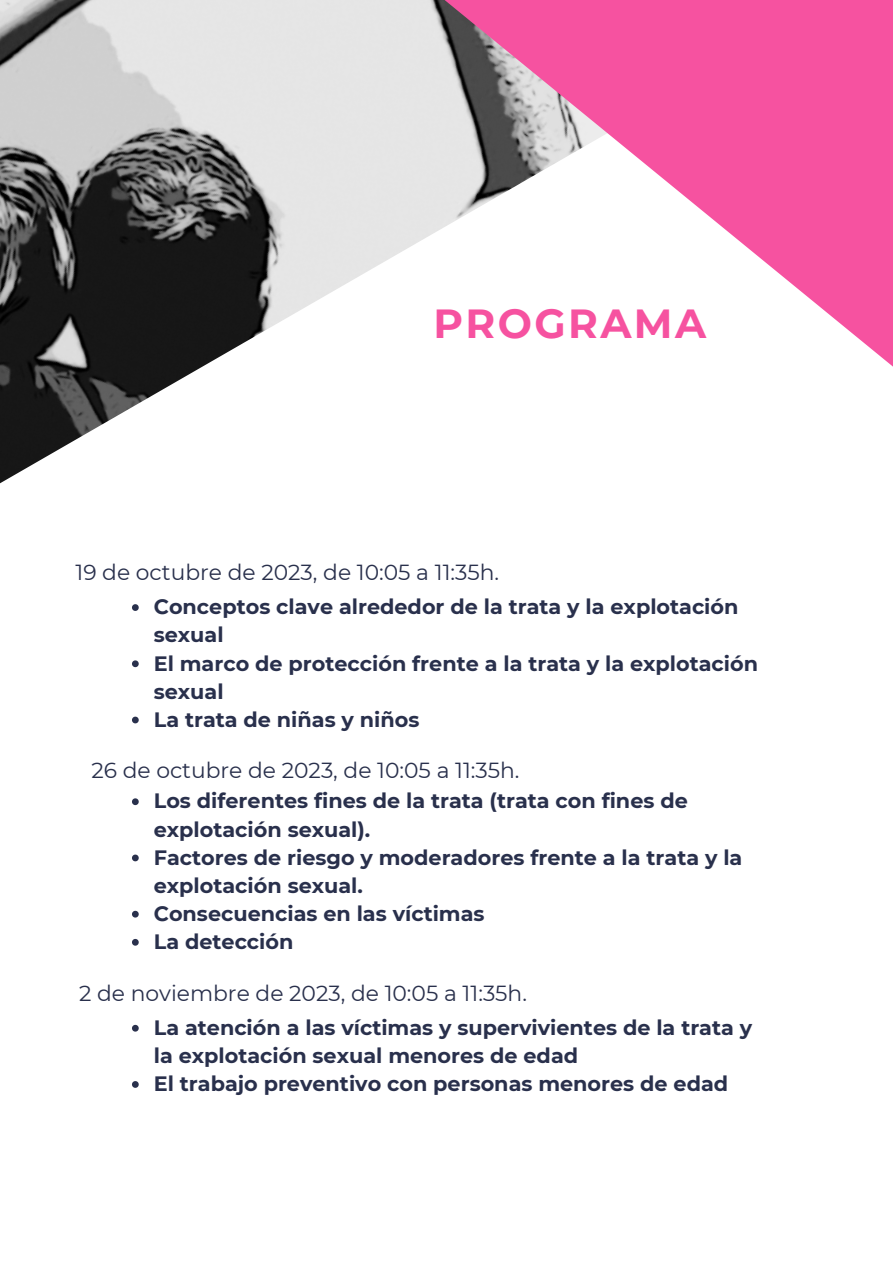
<style>
.page{position:relative;width:893px;height:1264px;background:#fff}
.page>*{position:absolute;margin:0;border:0;box-sizing:border-box;transform-origin:0 0}
.t1{font:700 40.5px "Montserrat";letter-spacing:.06em;color:#f652a0}
.t2{font:21.75px "Montserrat";color:#29304c}
.t3{font:700 20.7px/28px "Montserrat";color:#29304c}
</style>
<div class="page">
<img style="left:0;top:0;width:273px;height:484px">
<svg style="left:273px;top:0;width:619px;height:366px"></svg>
<svg style="left:132px;top:604px;width:7px;height:7px"></svg>
<svg style="left:132px;top:660px;width:7px;height:7px"></svg>
<svg style="left:132px;top:716px;width:7px;height:7px"></svg>
<svg style="left:132px;top:798px;width:7px;height:7px"></svg>
<svg style="left:132px;top:854px;width:7px;height:7px"></svg>
<svg style="left:132px;top:910px;width:7px;height:7px"></svg>
<svg style="left:132px;top:938px;width:7px;height:7px"></svg>
<svg style="left:132px;top:1024px;width:7px;height:7px"></svg>
<svg style="left:132px;top:1081px;width:7px;height:6px"></svg>
<p class="t1" style="left:433px;top:299px;width:274px">PROGRAMA</p>
<p class="t2" style="left:75px;top:559px;width:425px">19 de octubre de 2023, de 10:05 a 11:35h.</p>
<p class="t3" style="left:154px;top:593px;width:586px">Conceptos clave alrededor de la trata y la explotación sexual</p>
<p class="t3" style="left:154px;top:649px;width:605px">El marco de protección frente a la trata y la explotación sexual</p>
<p class="t3" style="left:154px;top:705px;width:267px">La trata de niñas y niños</p>
<p class="t2" style="left:91px;top:756px;width:429px">26 de octubre de 2023, de 10:05 a 11:35h.</p>
<p class="t3" style="left:154px;top:787px;width:535px">Los diferentes fines de la trata (trata con fines de explotación sexual).</p>
<p class="t3" style="left:154px;top:843px;width:590px">Factores de riesgo y moderadores frente a la trata y la explotación sexual.</p>
<p class="t3" style="left:154px;top:899px;width:332px">Consecuencias en las víctimas</p>
<p class="t3" style="left:154px;top:927px;width:141px">La detección</p>
<p class="t2" style="left:79px;top:979px;width:449px">2 de noviembre de 2023, de 10:05 a 11:35h.</p>
<p class="t3" style="left:154px;top:1013px;width:600px">La atención a las víctimas y supervivientes de la trata y la explotación sexual menores de edad</p>
<p class="t3" style="left:154px;top:1069px;width:576px">El trabajo preventivo con personas menores de edad</p>
</div>
